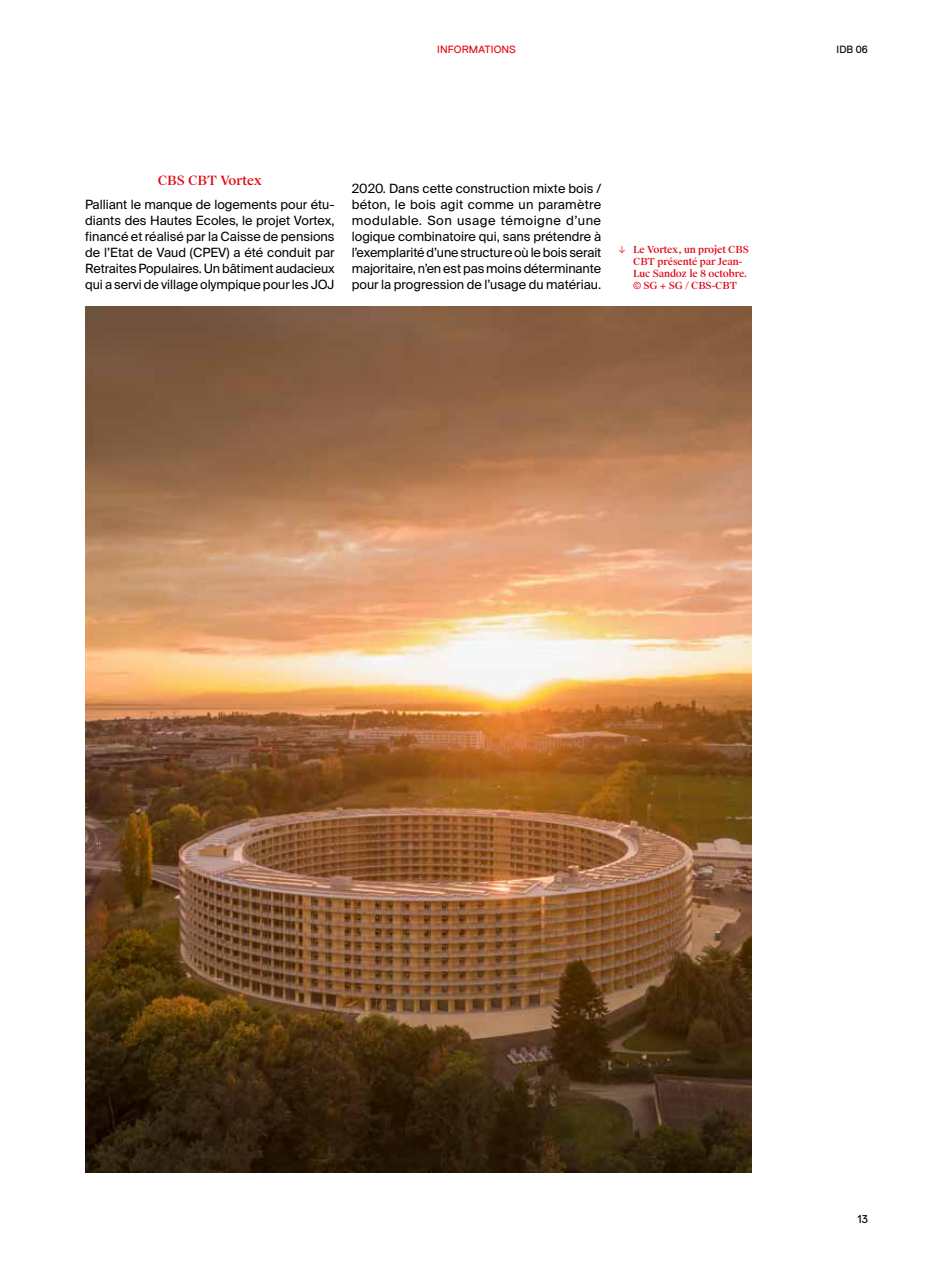
<style>
.page{position:relative;width:936px;height:1263px;background:#fff}
.page>*{position:absolute;margin:0;border:0;box-sizing:border-box;transform-origin:0 0}
.t1{font:12.75px/15.9px "Suisse Intl";letter-spacing:-.005em;color:#000;text-align:justify}
.t2{font:500 12.75px "Suisse Works";color:#e30613}
.t3{font:11.25px "Replica Pro";color:#000}
.t4{font:10.5px "Replica Pro";letter-spacing:.01em;color:#e30613}
.t5{font:10.5px "Replica Pro";color:#000}
.t6{font:500 9.75px/12px "Suisse Works";letter-spacing:-.01em;color:#e30613}
.s1{font-weight:400}
</style>
<div class="page">
<img style="left:85px;top:307px;width:666px;height:865px">
<p class="t4" style="left:437px;top:44px;width:80px">INFORMATIONS</p>
<p class="t5" style="left:836px;top:44px;width:33px">IDB 06</p>
<p class="t2" style="left:158px;top:172px;width:106px">CBS CBT Vortex</p>
<p class="t1" style="left:85px;top:197px;width:251px">Palliant le manque de logements pour étu&shy;diants des Hautes Ecoles, le projet Vortex, financé et réalisé par la Caisse de pensions de l’Etat de Vaud (CPEV) a été conduit par Retraites Populaires. Un bâtiment audacieux qui a servi de village olympique pour les JOJ</p>
<p class="t1" style="left:351px;top:181px;width:251px">2020. Dans cette construction mixte bois / béton, le bois agit comme un paramètre modulable. Son usage témoigne d’une logique combinatoire qui, sans prétendre à l’exemplarité d’une structure où le bois serait majoritaire, n’en est pas moins déterminante pour la progression de l’usage du matériau.</p>
<p class="t6" style="left:633px;top:243px;width:117px;text-indent:-15px"><span class="s1">↓</span> Le Vortex, un projet CBS<br>CBT présenté par Jean-<br>Luc Sandoz le 8 octobre. © SG + SG / CBS-CBT</p>
<p class="t3" style="left:857px;top:1212px;width:12px">13</p>
</div>
